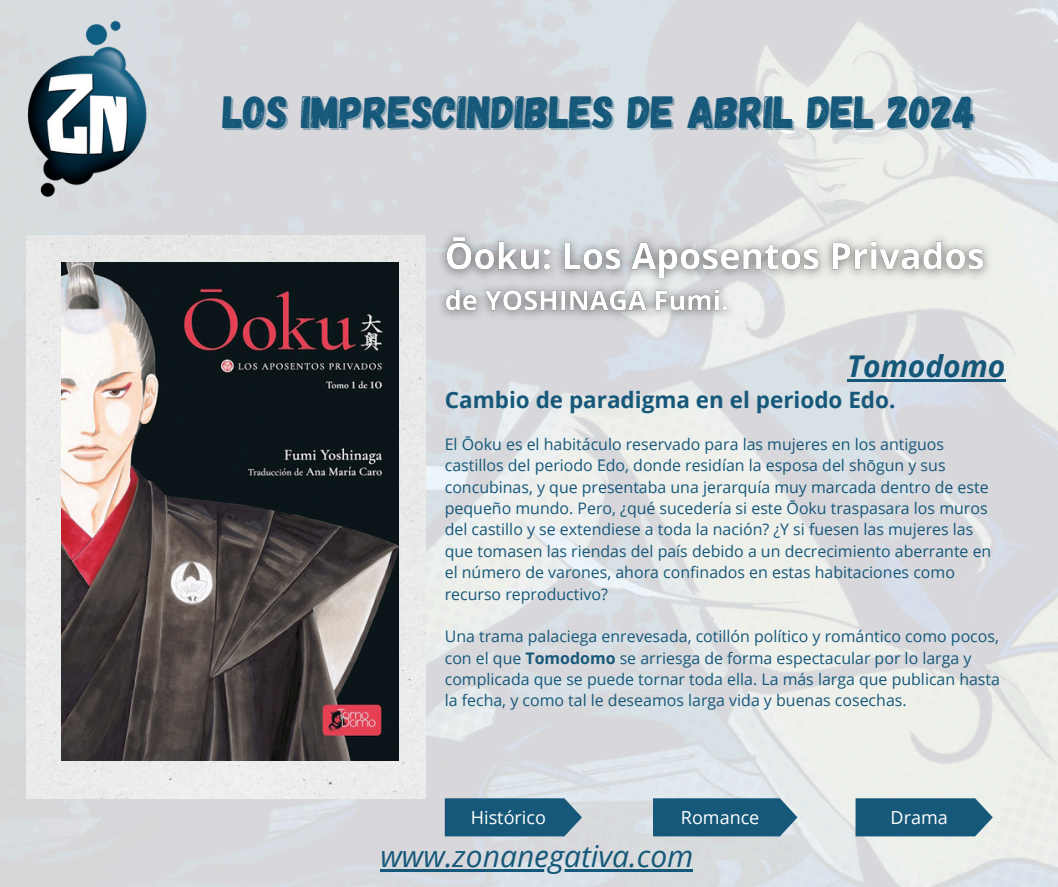
<style>
.page{position:relative;width:1058px;height:887px;background:#fff}
.page>*{position:absolute;margin:0;border:0;box-sizing:border-box;transform-origin:0 0}
.t1{font:45px "Gagalin";color:#165879}
.t2{font:italic 30px "Open Sans";color:#165879}
.t3{font:italic 700 30px "Open Sans";color:#165879}
.t4{font:700 22.5px "Open Sans";color:#165879}
.t5{font:18px "Open Sans";color:#fff}
.t6{font:15.9px/21.3px "Open Sans";color:#165879}
.s1{font-weight:700}
</style>
<div class="page">
<img style="left:0;top:0;width:1058px;height:886px">
<div style="left:27px;top:236px;width:398px;height:562px;background:#ebebeb"></div>
<img style="left:61px;top:262px;width:337px;height:498px">
<img style="left:27px;top:21px;width:121px;height:178px">
<svg style="left:445px;top:798px;width:137px;height:38px;background:#236180"></svg>
<hr style="left:380px;top:869px;width:313px;height:2px;background:#165879">
<img style="left:430px;top:223px;width:569px;height:106px">
<hr style="left:847px;top:379px;width:158px;height:2px;background:#165879">
<svg style="left:855px;top:798px;width:137px;height:38px;background:#246280"></svg>
<svg style="left:653px;top:798px;width:144px;height:38px;background:#236180"></svg>
<h3 class="t1" style="left:223px;top:82px;width:754px">LOS IMPRESCINDIBLES DE ABRIL DEL 2024</h3>
<p class="t3" style="left:847px;top:345px;width:160px">Tomodomo</p>
<h6 class="t4" style="left:445px;top:384px;width:452px">Cambio de paradigma en el periodo Edo.</h6>
<h6 class="t6" style="left:445px;top:433px;width:548px">El Ōoku es el habitáculo reservado para las mujeres en los antiguos castillos del periodo Edo, donde residían la esposa del shōgun y sus concubinas, y que presentaba una jerarquía muy marcada dentro de este pequeño mundo. Pero, ¿qué sucedería si este Ōoku traspasara los muros del castillo y se extendiese a toda la nación? ¿Y si fuesen las mujeres las que tomasen las riendas del país debido a un decrecimiento aberrante en el número de varones, ahora confinados en estas habitaciones como recurso reproductivo?</h6>
<h6 class="t6" style="left:445px;top:625px;width:557px">Una trama palaciega enrevesada, cotillón político y romántico como pocos, con el que <span class="s1">Tomodomo</span> se arriesga de forma espectacular por lo larga y complicada que se puede tornar toda ella. La más larga que publican hasta la fecha, y como tal le deseamos larga vida y buenas cosechas.</h6>
<p class="t5" style="left:471px;top:805px;width:76px">Histórico</p>
<p class="t5" style="left:681px;top:805px;width:80px">Romance</p>
<h4 class="t5" style="left:890px;top:805px;width:59px">Drama</h4>
<p class="t2" style="left:380px;top:835px;width:314px">www.zonanegativa.com</p>
</div>
